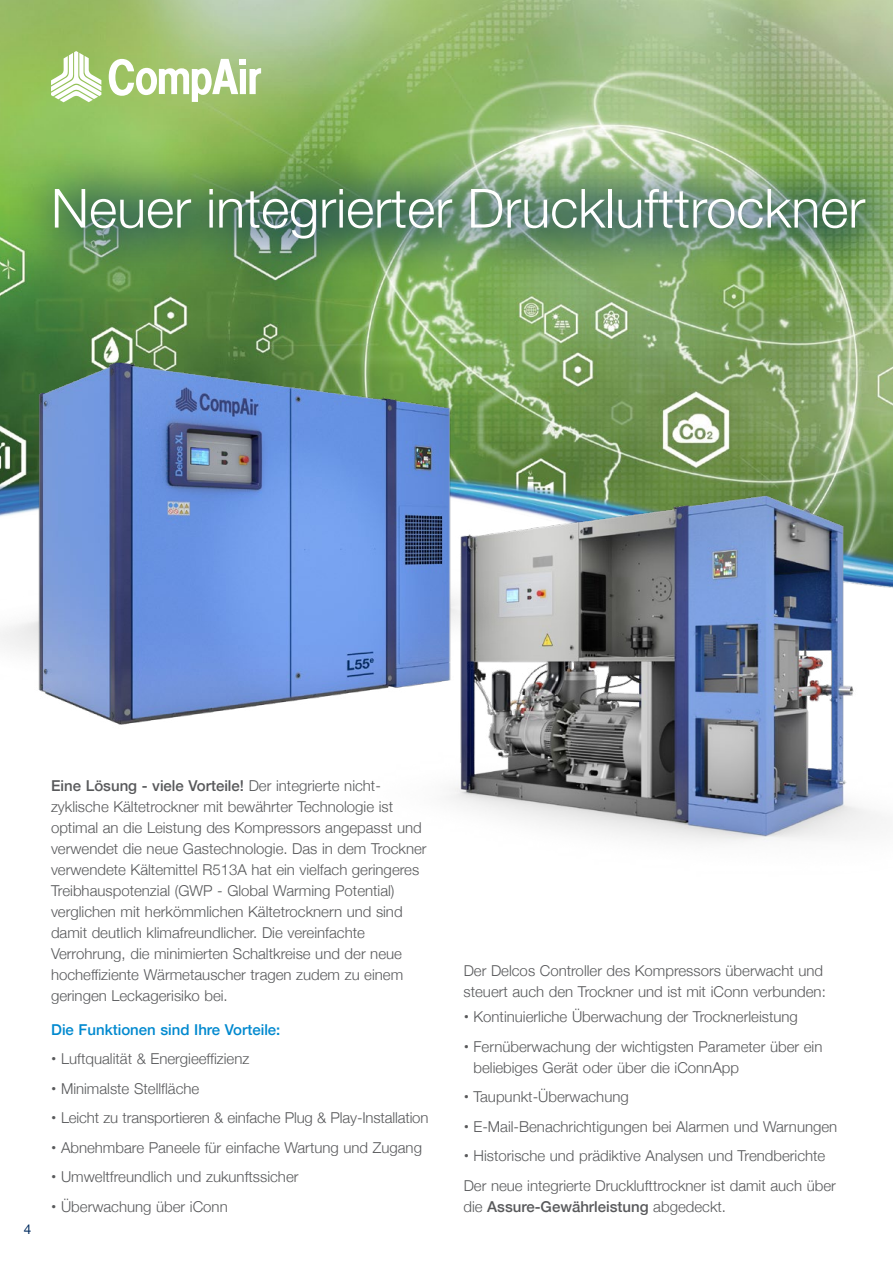
<style>
.page{position:relative;width:893px;height:1263px;background:#fff}
.page>*{position:absolute;margin:0;border:0;box-sizing:border-box;transform-origin:0 0}
.t1{font:300 54px "Helvetica Neue";color:#fff}
.t2{font:300 15px/21px "Helvetica Neue";color:#58595b}
.t3{font:500 15px "Helvetica Neue";color:#58595b}
.t4{font:500 15px "Helvetica Neue";color:#0089cf}
.t5{font:13.5px "Helvetica Neue";color:#002b5f}
.s1{font-weight:500}
.s2{font-weight:700}
.s3{font-weight:300}
</style>
<div class="page">
<img style="left:0;top:0;width:893px;height:446px">
<img style="left:449px;top:446px;width:444px;height:397px">
<img style="left:0;top:237px;width:673px;height:73px">
<svg style="left:109px;top:59px;width:152px;height:43px"></svg>
<svg style="left:51px;top:51px;width:50px;height:51px"></svg>
<svg style="left:8px;top:144px;width:885px;height:147px;background:#719c63"></svg>
<img style="left:0;top:310px;width:673px;height:464px">
<h1 class="t1" style="left:51px;top:165px;width:816px">Neuer integrierter Drucklufttrockner</h1>
<p class="t5" style="left:24px;top:1219px;width:9px">4</p>
<p class="t2" style="left:51px;top:774px;width:377px"><span class="s1">Eine Lösung - viele Vorteile!</span> Der integrierte nicht&shy;zyklische Kältetrockner mit bewährter Technologie ist optimal an die Leistung des Kompressors angepasst und verwendet die neue Gastechnologie. Das in dem Trockner verwendete Kältemittel R513A hat ein vielfach geringeres Treibhauspotenzial (GWP - Global Warming Potential) verglichen mit herkömmlichen Kältetrocknern und sind damit deutlich klimafreundlicher. Die vereinfachte Verrohrung, die minimierten Schaltkreise und der neue hocheffiziente Wärmetauscher tragen zudem zu einem geringen Leckagerisiko bei.</p>
<p class="t4" style="left:51px;top:1017px;width:231px">Die Funktionen sind Ihre Vorteile:</p>
<p class="t2" style="left:51px;top:1047px;width:200px"><span class="s2">•</span> Luftqualität &amp; Energieeffizienz</p>
<p class="t2" style="left:51px;top:1077px;width:150px"><span class="s2">•</span> Minimalste Stellfläche</p>
<p class="t2" style="left:51px;top:1106px;width:379px"><span class="s2">•</span> Leicht zu transportieren &amp; einfache Plug &amp; Play-Installation</p>
<p class="t2" style="left:51px;top:1136px;width:372px"><span class="s2">•</span> Abnehmbare Paneele für einfache Wartung und Zugang</p>
<p class="t2" style="left:51px;top:1165px;width:249px"><span class="s2">•</span> Umweltfreundlich und zukunftssicher</p>
<p class="t2" style="left:51px;top:1195px;width:178px"><span class="s2">•</span> Überwachung über iConn</p>
<p class="t2" style="left:463px;top:959px;width:364px">Der Delcos Controller des Kompressors überwacht und steuert auch den Trockner und ist mit iConn verbunden:</p>
<p class="t2" style="left:464px;top:1005px;width:336px"><span class="s2">•</span> Kontinuierliche Überwachung der Trocknerleistung</p>
<p class="t2" style="left:473px;top:1035px;width:350px;text-indent:-10px"><span class="s2">•</span> Fernüberwachung der wichtigsten Parameter über ein beliebiges Gerät oder über die iConnApp</p>
<p class="t2" style="left:464px;top:1085px;width:167px"><span class="s2">•</span> Taupunkt-Überwachung</p>
<p class="t2" style="left:464px;top:1115px;width:375px"><span class="s2">•</span> E-Mail-Benachrichtigungen bei Alarmen und Warnungen</p>
<p class="t2" style="left:464px;top:1140px;width:374px;line-height:29.5px"><span class="s2">•</span> Historische und prädiktive Analysen und Trendberichte<br>Der neue integrierte Drucklufttrockner ist damit auch über</p>
<p class="t3" style="left:463px;top:1194px;width:264px"><span class="s3">die</span> Assure-Gewährleistung <span class="s3">abgedeckt.</span></p>
</div>
